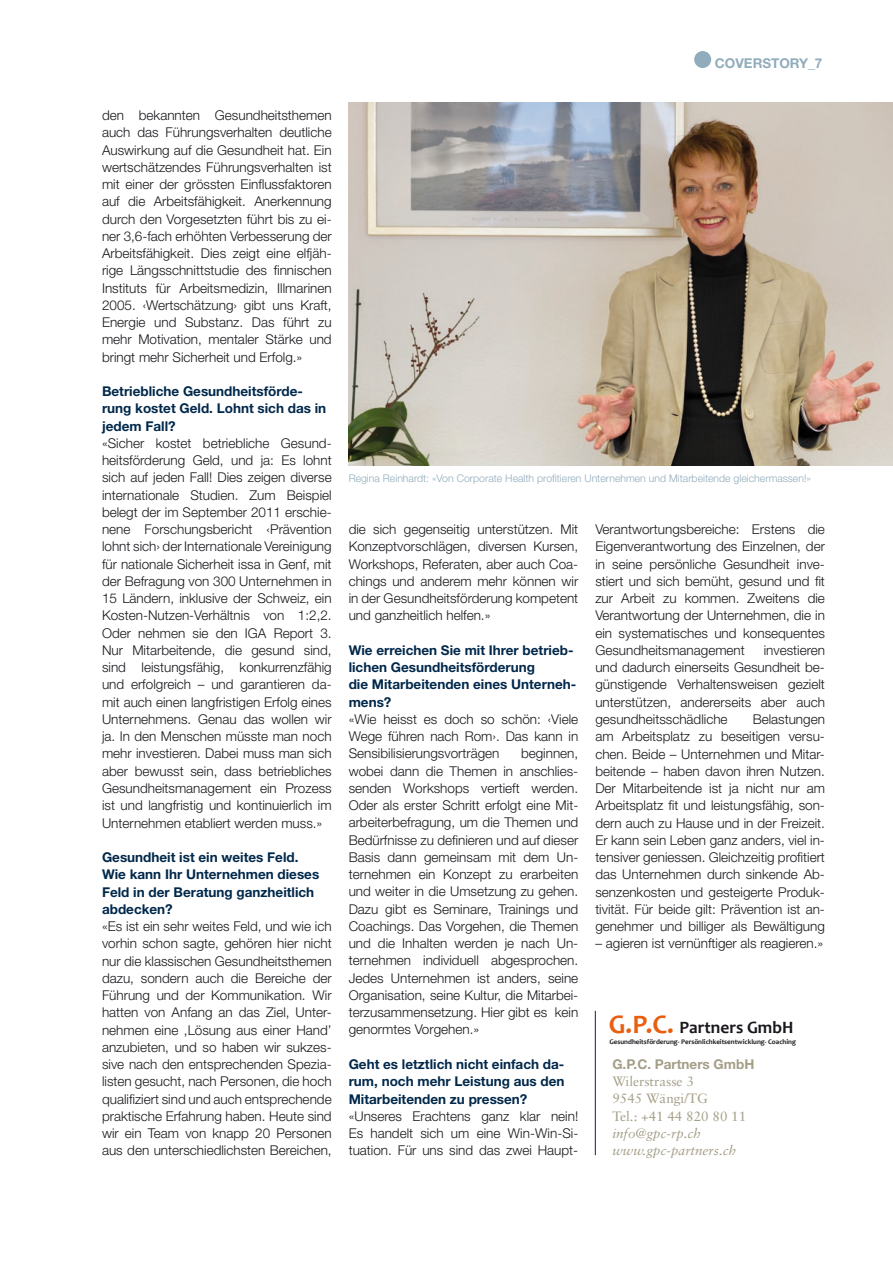
<style>
.page{position:relative;width:893px;height:1263px;background:#fff}
.page>*{position:absolute;margin:0;border:0;box-sizing:border-box;transform-origin:0 0}
.t1{font:700 17.4px "Candara";color:#1a171c}
.t2{font:300 13.5px/17.2px "Helvetica Neue";color:#1a171c;text-align:justify}
.t3{font:700 13.5px/17.2px "Helvetica Neue";color:#00284b}
.t4{font:13.5px/17.2px "Sabon";color:#a49e87}
.t5{font:italic 13.5px/17.2px "Sabon";color:#a49e87}
.t6{font:700 13.5px "Helvetica Neue";color:#a49e87}
.t7{font:700 13.5px "Helvetica Neue";color:#91acbc}
.t8{font:300 10.5px "Helvetica Neue";color:#91acbc}
.t9{font:700 7.05px "Candara";color:#1a171c}
.s1{font-size:26.85px;color:#e95e0f}
</style>
<div class="page">
<div style="left:694px;top:51px;width:17px;height:17px;background:#91acbc;border-radius:50%"></div>
<img style="left:349px;top:103px;width:544px;height:362px">
<hr style="left:595px;top:1011px;width:1px;height:144px;background:#00284b">
<p class="t2" style="left:102px;top:106px;width:231px">den bekannten Gesundheitsthemen auch das Führungsverhalten deutliche Auswirkung auf die Gesundheit hat. Ein wertschätzendes Führungsverhalten ist mit einer der grössten Einflussfaktoren auf die Arbeitsfähigkeit. Anerkennung durch den Vorgesetzten führt bis zu ei&shy;ner 3,6-fach erhöhten Verbesserung der Arbeitsfähigkeit. Dies zeigt eine elfjäh&shy;rige Längsschnittstudie des finnischen Instituts für Arbeitsmedizin, Illmarinen 2005. ‹Wertschätzung› gibt uns Kraft, Energie und Substanz. Das führt zu mehr Motivation, mentaler Stärke und bringt mehr Sicherheit und Erfolg.»</p>
<p class="t3" style="left:102px;top:382px;width:226px">Betriebliche Gesundheitsförde&shy;rung kostet Geld. Lohnt sich das in jedem Fall?</p>
<p class="t2" style="left:102px;top:434px;width:231px">«Sicher kostet betriebliche Gesund&shy;heitsförderung Geld, und ja: Es lohnt sich auf jeden Fall! Dies zeigen diverse internationale Studien. Zum Beispiel belegt der im September 2011 erschie&shy;nene Forschungsbericht ‹Prävention lohnt sich› der Internationale Vereinigung für nationale Sicherheit issa in Genf, mit der Befragung von 300 Unternehmen in 15 Ländern, inklusive der Schweiz, ein Kosten-Nutzen-Verhältnis von 1:2,2.<br>Oder nehmen sie den IGA Report 3.<br>Nur Mitarbeitende, die gesund sind, sind leistungsfähig, konkurrenzfähig und erfolgreich – und garantieren da&shy;mit auch einen langfristigen Erfolg eines Unternehmens. Genau das wollen wir ja. In den Menschen müsste man noch mehr investieren. Dabei muss man sich aber bewusst sein, dass betriebliches Gesundheitsmanagement ein Prozess ist und langfristig und kontinuierlich im Unternehmen etabliert werden muss.»</p>
<p class="t3" style="left:102px;top:848px;width:219px">Gesundheit ist ein weites Feld.<br>Wie kann Ihr Unternehmen dieses<br>Feld in der Beratung ganzheitlich abdecken?</p>
<p class="t2" style="left:102px;top:917px;width:231px">«Es ist ein sehr weites Feld, und wie ich vorhin schon sagte, gehören hier nicht nur die klassischen Gesundheitsthemen dazu, sondern auch die Bereiche der Führung und der Kommunikation. Wir hatten von Anfang an das Ziel, Unter&shy;nehmen eine ‚Lösung aus einer Hand’ anzubieten, und so haben wir sukzes&shy;sive nach den entsprechenden Spezia&shy;listen gesucht, nach Personen, die hoch qualifiziert sind und auch entsprechende praktische Erfahrung haben. Heute sind wir ein Team von knapp 20 Personen aus den unterschiedlichsten Bereichen,</p>
<p class="t7" style="left:715px;top:55px;width:109px">Coverstory_7</p>
<p class="t8" style="left:349px;top:472px;width:464px">Regina Reinhardt: «Von Corporate Health profitieren Unternehmen und Mitarbeitende gleichermassen!»</p>
<p class="t2" style="left:349px;top:520px;width:231px">die sich gegenseitig unterstützen. Mit Konzeptvorschlägen, diversen Kursen, Workshops, Referaten, aber auch Coa&shy;chings und anderem mehr können wir in der Gesundheitsförderung kompetent und ganzheitlich helfen.»</p>
<p class="t3" style="left:349px;top:641px;width:229px">Wie erreichen Sie mit Ihrer betrieb&shy;lichen Gesundheitsförderung<br>die Mitarbeitenden eines Unterneh&shy;mens?</p>
<p class="t2" style="left:349px;top:710px;width:231px">«Wie heisst es doch so schön: ‹Viele Wege führen nach Rom›. Das kann in Sensibilisierungsvorträgen</p>
<p class="t2" style="left:349px;top:745px;width:231px;text-indent:172px">beginnen, wobei dann die Themen in anschlies&shy;senden Workshops vertieft werden.<br>Oder als erster Schritt erfolgt eine Mit&shy;arbeiterbefragung, um die Themen und Bedürfnisse zu definieren und auf dieser Basis dann gemeinsam mit dem Un&shy;ternehmen ein Konzept zu erarbeiten und weiter in die Umsetzung zu gehen.<br>Dazu gibt es Seminare, Trainings und Coachings. Das Vorgehen, die Themen und die Inhalten werden je nach Un&shy;ternehmen individuell abgesprochen.<br>Jedes Unternehmen ist anders, seine Organisation, seine Kultur, die Mitarbei&shy;terzusammensetzung. Hier gibt es kein genormtes Vorgehen.»</p>
<p class="t3" style="left:349px;top:1055px;width:217px;text-align:justify">Geht es letztlich nicht einfach da&shy;rum, noch mehr Leistung aus den Mitarbeitenden zu pressen?</p>
<p class="t2" style="left:349px;top:1107px;width:231px">«Unseres Erachtens ganz klar nein!<br>Es handelt sich um eine Win-Win-Si&shy;tuation. Für uns sind das zwei Haupt-</p>
<p class="t2" style="left:595px;top:520px;width:231px">Verantwortungsbereiche: Erstens die Eigenverantwortung des Einzelnen, der in seine persönliche Gesundheit inve&shy;stiert und sich bemüht, gesund und fit zur Arbeit zu kommen. Zweitens die Verantwortung der Unternehmen, die in ein systematisches und konsequentes Gesundheitsmanagement</p>
<p class="t2" style="left:595px;top:641px;width:231px;text-indent:168px">investieren und dadurch einerseits Gesundheit be&shy;günstigende Verhaltensweisen gezielt unterstützen, andererseits aber auch gesundheitsschädliche</p>
<p class="t2" style="left:595px;top:710px;width:231px;text-indent:157px">Belastungen am Arbeitsplatz zu beseitigen versu&shy;chen. Beide – Unternehmen und Mitar&shy;beitende – haben davon ihren Nutzen.<br>Der Mitarbeitende ist ja nicht nur am Arbeitsplatz fit und leistungsfähig, son&shy;dern auch zu Hause und in der Freizeit.<br>Er kann sein Leben ganz anders, viel in&shy;tensiver geniessen. Gleichzeitig profitiert das Unternehmen durch sinkende Ab&shy;senzenkosten und gesteigerte Produk&shy;tivität. Für beide gilt: Prävention ist an&shy;genehmer und billiger als Bewältigung</p>
<p class="t2" style="left:595px;top:934px;width:229px">– agieren ist vernünftiger als reagieren.»</p>
<p class="t1" style="left:609px;top:1016px;width:186px"><span class="s1">G.P.C.</span> Partners GmbH</p>
<p class="t9" style="left:609px;top:1037px;width:188px">Gesundheitsförderung- Persönlichkeitsentwicklung- Coaching</p>
<p class="t6" style="left:612px;top:1056px;width:144px">G.P.C. Partners GmbH</p>
<p class="t4" style="left:612px;top:1073px;width:135px">Wilerstrasse 3<br>9545 Wängi/TG<br>Tel.: +41 44 820 80 11</p>
<p class="t5" style="left:612px;top:1124px;width:126px">info@gpc-rp.ch www.gpc-partners.ch</p>
</div>
